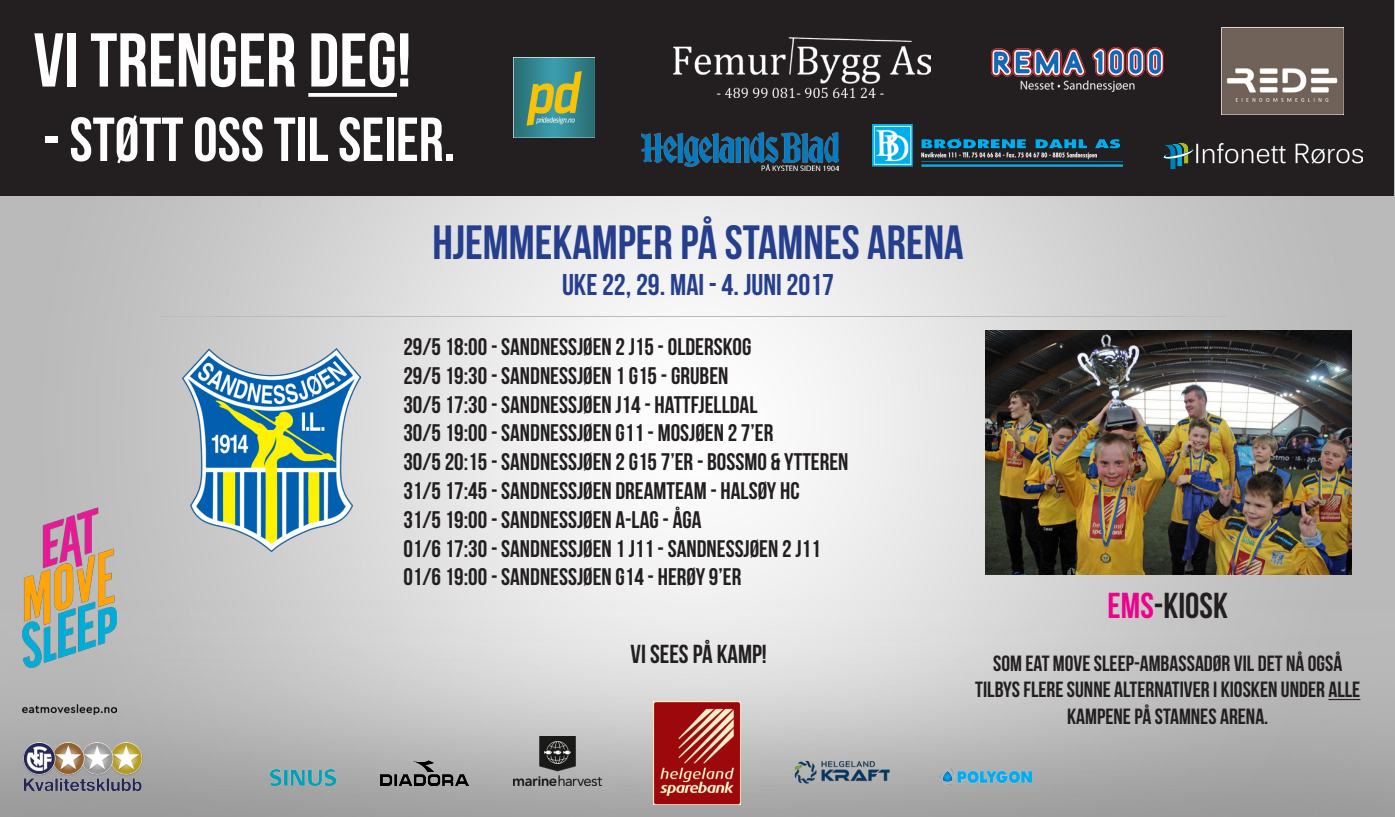
<style>
.page{position:relative;width:1395px;height:817px;background:#fff}
.page>*{position:absolute;margin:0;border:0;box-sizing:border-box;transform-origin:0 0}
.t1{font:76px "Bebas Neue";color:#fff}
.t2{font:62px "Bebas Neue";color:#fff}
.t3{font:48px "Bebas Neue";color:#253f8e}
.t4{font:36px "Bebas Neue";color:#231f20}
.t5{font:30px "Bebas Neue";color:#253f8e}
.t6{font:26px "Bebas Neue";color:#231f20}
.t7{font:24px "Bebas Neue";color:#231f20}
.t8{font:22px/26.4px "Bebas Neue";color:#231f20;text-align:center}
.s1{color:#ed028c}
</style>
<div class="page">
<img style="left:0;top:0;width:1395px;height:816px">
<div style="left:0;top:0;width:1394px;height:195px;background:#231f20"></div>
<img style="left:183px;top:348px;width:177px;height:203px">
<svg style="left:308px;top:93px;width:89px;height:4px"></svg>
<img style="left:654px;top:701px;width:86px;height:103px">
<img style="left:270px;top:769px;width:65px;height:16px">
<img style="left:513px;top:736px;width:88px;height:49px">
<img style="left:793px;top:750px;width:99px;height:35px">
<img style="left:939px;top:768px;width:92px;height:17px">
<img style="left:381px;top:760px;width:87px;height:25px">
<img style="left:513px;top:57px;width:81px;height:81px">
<img style="left:22px;top:507px;width:95px;height:207px">
<img style="left:22px;top:742px;width:120px;height:48px">
<hr style="left:1328px;top:698px;width:32px;height:2px;background:#231f20">
<img style="left:985px;top:330px;width:366px;height:244px">
<img style="left:673px;top:38px;width:257px;height:59px">
<img style="left:873px;top:125px;width:249px;height:42px">
<img style="left:1163px;top:144px;width:199px;height:24px">
<img style="left:991px;top:48px;width:173px;height:44px">
<img style="left:642px;top:132px;width:196px;height:39px">
<img style="left:1221px;top:27px;width:122px;height:87px">
<p class="t1" style="left:34px;top:19px;width:379px">VI TRENGER DEG!</p>
<p class="t2" style="left:43px;top:105px;width:413px">- STØTT OSS TIL SEIER.</p>
<p class="t3" style="left:432px;top:216px;width:533px">HJEMMEKAMPER PÅ STAMNES ARENA</p>
<p class="t5" style="left:562px;top:268px;width:273px">UKE 22, 29. MAI - 4. JUNI 2017</p>
<p class="t7" style="left:403px;top:333px;width:349px">29/5 18:00 - SANDNESSJØEN 2 J15 - OLDERSKOG</p>
<p class="t7" style="left:403px;top:362px;width:326px">29/5 19:30 - SANDNESSJØEN 1 G15 - GRUBEN</p>
<p class="t7" style="left:403px;top:391px;width:355px">30/5 17:30 - SANDNESSJØEN J14 - HATTFJELLDAL</p>
<p class="t7" style="left:403px;top:420px;width:371px">30/5 19:00 - SANDNESSJØEN G11 - MOSJØEN 2 7’ER</p>
<p class="t7" style="left:403px;top:448px;width:446px">30/5 20:15 - SANDNESSJØEN 2 G15 7’ER - BOSSMO &amp; YTTEREN</p>
<p class="t7" style="left:403px;top:477px;width:398px">31/5 17:45 - SANDNESSJØEN DREAMTEAM - HALSØY HC</p>
<p class="t7" style="left:403px;top:506px;width:300px">31/5 19:00 - SANDNESSJØEN A-LAG - ÅGA</p>
<p class="t7" style="left:403px;top:535px;width:418px">01/6 17:30 - SANDNESSJØEN 1 J11 - SANDNESSJØEN 2 J11</p>
<p class="t7" style="left:403px;top:564px;width:339px">01/6 19:00 - SANDNESSJØEN G14 - HERØY 9’ER</p>
<p class="t6" style="left:630px;top:640px;width:138px">VI SEES PÅ KAMP!</p>
<p class="t4" style="left:1107px;top:585px;width:122px"><span class="s1">EMS</span>-KIOSK</p>
<p class="t8" style="left:975px;top:649px;width:387px">SOM EAT MOVE SLEEP-AMBASSADØR VIL DET NÅ OGSÅ<br>TILBYS FLERE SUNNE ALTERNATIVER I KIOSKEN UNDER ALLE<br>KAMPENE PÅ STAMNES ARENA.</p>
</div>
